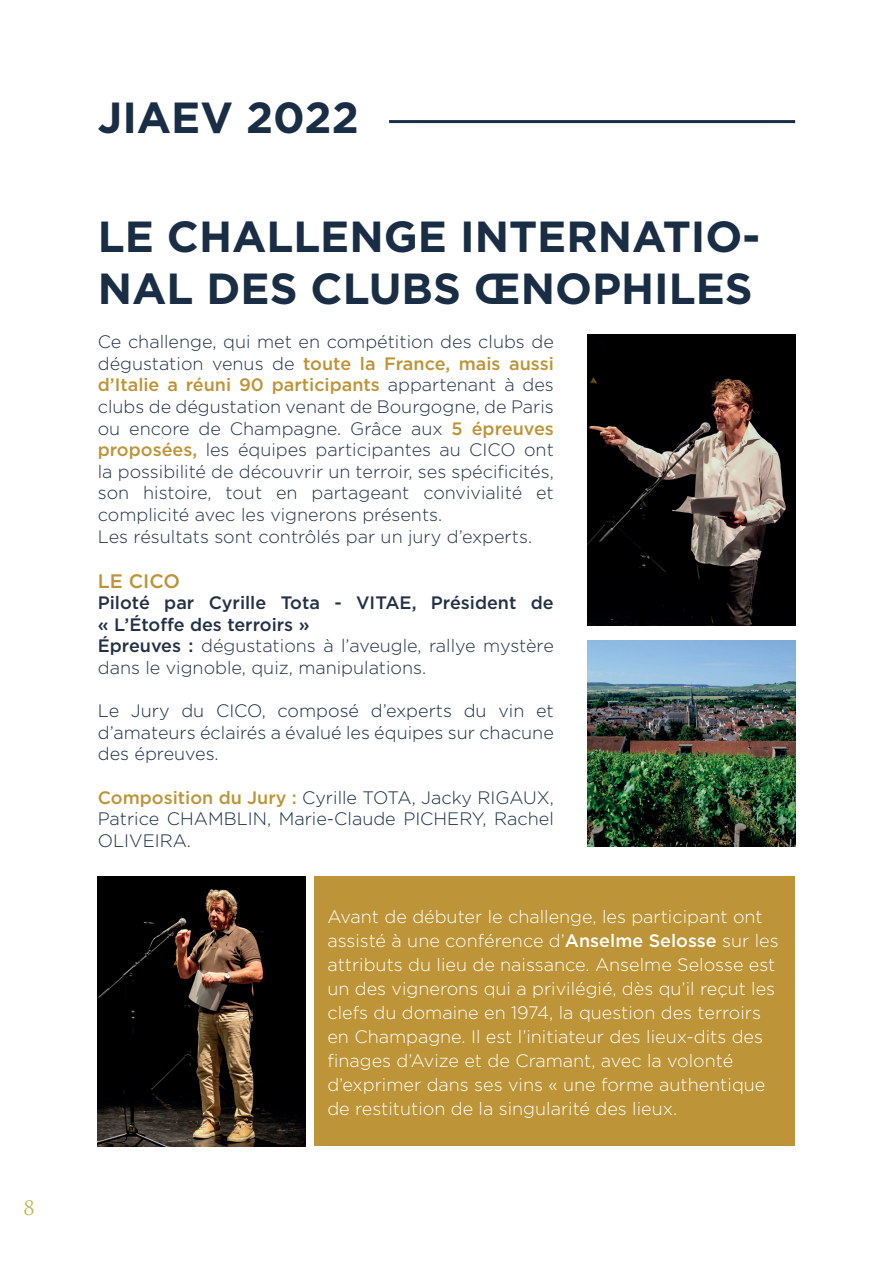
<style>
.page{position:relative;width:893px;height:1263px;background:#fff}
.page>*{position:absolute;margin:0;border:0;box-sizing:border-box;transform-origin:0 0}
.t1{font:700 43.5px/52.2px "Gotham";color:#192d44}
.t2{font:500 19.5px "Gotham";color:#bd9437}
.t3{font:19.5px "Trajan Pro";color:#c2b34c}
.t4{font:300 18px/21.6px "Gotham";color:#233046}
.t5{font:300 18px/24px "Gotham";color:#fff}
.t6{font:300 18px/21.6px "Gotham";color:#192d44;text-align:justify}
.s1{font-weight:500;color:#bd9437}
.s2{font-weight:500}
</style>
<div class="page">
<hr style="left:389px;top:120px;width:406px;height:3px;background:#192d44">
<img style="left:587px;top:335px;width:208px;height:290px">
<img style="left:98px;top:877px;width:208px;height:269px">
<div style="left:315px;top:877px;width:480px;height:269px;background:#bd9437"></div>
<img style="left:588px;top:641px;width:207px;height:206px">
<p class="t3" style="left:23px;top:1195px;width:13px">8</p>
<h1 class="t1" style="left:98px;top:91px;width:262px">JIAEV 2022</h1>
<h1 class="t1" style="left:98px;top:210px;width:664px">LE CHALLENGE INTERNATIO-<br>NAL DES CLUBS ŒNOPHILES</h1>
<p class="t4" style="left:98px;top:331px;width:458px">Ce challenge, qui met en compétition des clubs de dégustation venus de <span class="s1">toute la France, mais aussi d’Italie a réuni 90 participants</span> appartenant à des clubs de dégustation venant de Bourgogne, de Paris ou encore de Champagne. Grâce aux <span class="s1">5 épreuves proposées,</span> les équipes participantes au CICO ont la possibilité de découvrir un terroir, ses spécificités, son histoire, tout en partageant convivialité et complicité avec les vignerons présents.<br>Les résultats sont contrôlés par un jury d’experts.</p>
<p class="t2" style="left:98px;top:568px;width:84px">LE CICO</p>
<p class="t4" style="left:98px;top:592px;width:458px"><span class="s2">Piloté par Cyrille Tota - VITAE, Président de « L’Étoffe des terroirs »<br>Épreuves :</span> dégustations à l’aveugle, rallye mystère dans le vignoble, quiz, manipulations.</p>
<p class="t6" style="left:98px;top:700px;width:458px">Le Jury du CICO, composé d’experts du vin et d’amateurs éclairés a évalué les équipes sur chacune des épreuves.</p>
<p class="t6" style="left:98px;top:786px;width:458px"><span class="s1">Composition du Jury :</span> Cyrille TOTA, Jacky RIGAUX, Patrice CHAMBLIN, Marie-Claude PICHERY, Rachel OLIVEIRA.</p>
<p class="t5" style="left:327px;top:904px;width:453px">Avant de débuter le challenge, les participant ont assisté à une conférence d’<span class="s2">Anselme Selosse</span> sur les attributs du lieu de naissance. Anselme Selosse est un des vignerons qui a privilégié, dès qu’il reçut les clefs du domaine en 1974, la question des terroirs en Champagne. Il est l’initiateur des lieux-dits des finages d’Avize et de Cramant, avec la volonté d’exprimer dans ses vins « une forme authentique de restitution de la singularité des lieux.</p>
</div>
